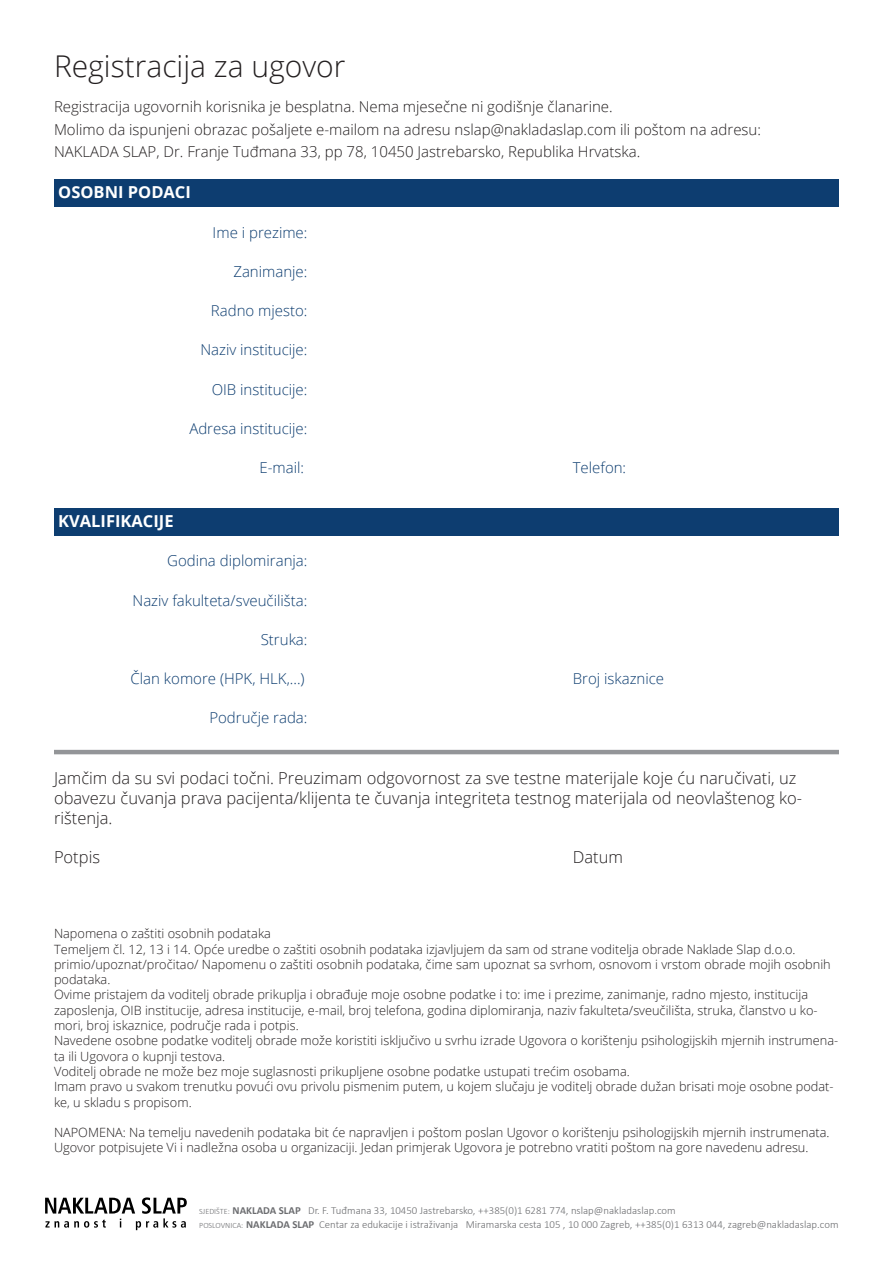
<style>
.page{position:relative;width:893px;height:1263px;background:#fff}
.page>*{position:absolute;margin:0;border:0;box-sizing:border-box;transform-origin:0 0}
.t1{font:300 30px "Open Sans";color:#231f20}
.t2{font:300 16.5px/19.8px "Open Sans";color:#231f20}
.t3{font:700 16.5px "Open Sans";color:#fff}
.t4{font:300 15px/22.5px "Open Sans";color:#231f20}
.t5{font:300 15px "Open Sans";color:#0d3d70}
.t6{font:300 12.75px/15.3px "Open Sans";color:#231f20}
.t7{font:300 10.8px "Calibri";color:#6c6d70}
.s1{font-size:8.1px}
.s2{font-weight:700}
</style>
<div class="page">
<div style="left:54px;top:179px;width:785px;height:27px;background:#0d3d70"></div>
<div style="left:54px;top:508px;width:785px;height:27px;background:#0d3d70"></div>
<hr style="left:54px;top:750px;width:785px;height:4px;background:#939598">
<svg style="left:45px;top:1197px;width:142px;height:33px"></svg>
<p class="t1" style="left:54px;top:46px;width:293px">Registracija za ugovor</p>
<p class="t4" style="left:54px;top:95px;width:560px">Registracija ugovornih korisnika je besplatna. Nema mjesečne ni godišnje članarine.</p>
<p class="t4" style="left:54px;top:118px;width:708px">Molimo da ispunjeni obrazac pošaljete e-mailom na adresu nslap@nakladaslap.com ili poštom na adresu:<br>NAKLADA SLAP, Dr. Franje Tuđmana 33, pp 78, 10450 Jastrebarsko, Republika Hrvatska.</p>
<p class="t3" style="left:58px;top:181px;width:134px">OSOBNI PODACI</p>
<p class="t5" style="left:213px;top:222px;width:96px">Ime i prezime:</p>
<p class="t5" style="left:233px;top:261px;width:76px">Zanimanje:</p>
<p class="t5" style="left:211px;top:300px;width:98px">Radno mjesto:</p>
<p class="t5" style="left:200px;top:340px;width:109px">Naziv institucije:</p>
<p class="t5" style="left:212px;top:379px;width:97px">OIB institucije:</p>
<p class="t5" style="left:189px;top:418px;width:120px">Adresa institucije:</p>
<p class="t5" style="left:260px;top:457px;width:46px">E-mail:</p>
<p class="t5" style="left:573px;top:457px;width:55px">Telefon:</p>
<p class="t3" style="left:58px;top:509px;width:117px">KVALIFIKACIJE</p>
<p class="t5" style="left:167px;top:550px;width:142px">Godina diplomiranja:</p>
<p class="t5" style="left:133px;top:590px;width:176px">Naziv fakulteta/sveučilišta:</p>
<p class="t5" style="left:261px;top:629px;width:48px">Struka:</p>
<p class="t5" style="left:131px;top:668px;width:176px">Član komore (HPK, HLK,...)</p>
<p class="t5" style="left:573px;top:668px;width:93px">Broj iskaznice</p>
<p class="t5" style="left:209px;top:707px;width:100px">Područje rada:</p>
<p class="t2" style="left:54px;top:768px;width:749px">Jamčim da su svi podaci točni. Preuzimam odgovornost za sve testne materijale koje ću naručivati, uz obavezu čuvanja prava pacijenta/klijenta te čuvanja integriteta testnog materijala od neovlaštenog ko&shy;rištenja.</p>
<p class="t2" style="left:54px;top:847px;width:48px">Potpis</p>
<p class="t2" style="left:573px;top:847px;width:52px">Datum</p>
<p class="t6" style="left:54px;top:925px;width:218px">Napomena o zaštiti osobnih podataka</p>
<p class="t6" style="left:54px;top:941px;width:778px">Temeljem čl. 12, 13 i 14. Opće uredbe o zaštiti osobnih podataka izjavljujem da sam od strane voditelja obrade Naklade Slap d.o.o. primio/upoznat/pročitao/ Napomenu o zaštiti osobnih podataka, čime sam upoznat sa svrhom, osnovom i vrstom obrade mojih osobnih podataka.</p>
<p class="t6" style="left:54px;top:987px;width:765px">Ovime pristajem da voditelj obrade prikuplja i obrađuje moje osobne podatke i to: ime i prezime, zanimanje, radno mjesto, institucija zaposlenja, OIB institucije, adresa institucije, e-mail, broj telefona, godina diplomiranja, naziv fakulteta/sveučilišta, struka, članstvo u ko&shy;mori, broj iskaznice, područje rada i potpis.</p>
<p class="t6" style="left:54px;top:1033px;width:786px">Navedene osobne podatke voditelj obrade može koristiti isključivo u svrhu izrade Ugovora o korištenju psihologijskih mjernih instrumena&shy;ta ili Ugovora o kupnji testova.</p>
<p class="t6" style="left:54px;top:1063px;width:577px">Voditelj obrade ne može bez moje suglasnosti prikupljene osobne podatke ustupati trećim osobama.</p>
<p class="t6" style="left:54px;top:1078px;width:781px">Imam pravo u svakom trenutku povući ovu privolu pismenim putem, u kojem slučaju je voditelj obrade dužan brisati moje osobne podat&shy;ke, u skladu s propisom.</p>
<p class="t6" style="left:54px;top:1124px;width:777px">NAPOMENA: Na temelju navedenih podataka bit će napravljen i poštom poslan Ugovor o korištenju psihologijskih mjernih instrumenata.<br>Ugovor potpisujete Vi i nadležna osoba u organizaciji. Jedan primjerak Ugovora je potrebno vratiti poštom na gore navedenu adresu.</p>
<p class="t7" style="left:199px;top:1203px;width:478px"><span class="s1">SJEDIŠTE:</span> <span class="s2">NAKLADA SLAP</span> Dr. F. Tuđmana 33, 10450 Jastrebarsko, ++385(0)1 6281 774, nslap@nakladaslap.com</p>
<p class="t7" style="left:199px;top:1218px;width:641px"><span class="s1">POSLOVNICA:</span> <span class="s2">NAKLADA SLAP</span> Centar za edukacije i istraživanja Miramarska cesta 105 , 10 000 Zagreb, ++385(0)1 6313 044, zagreb@nakladaslap.com</p>
</div>
